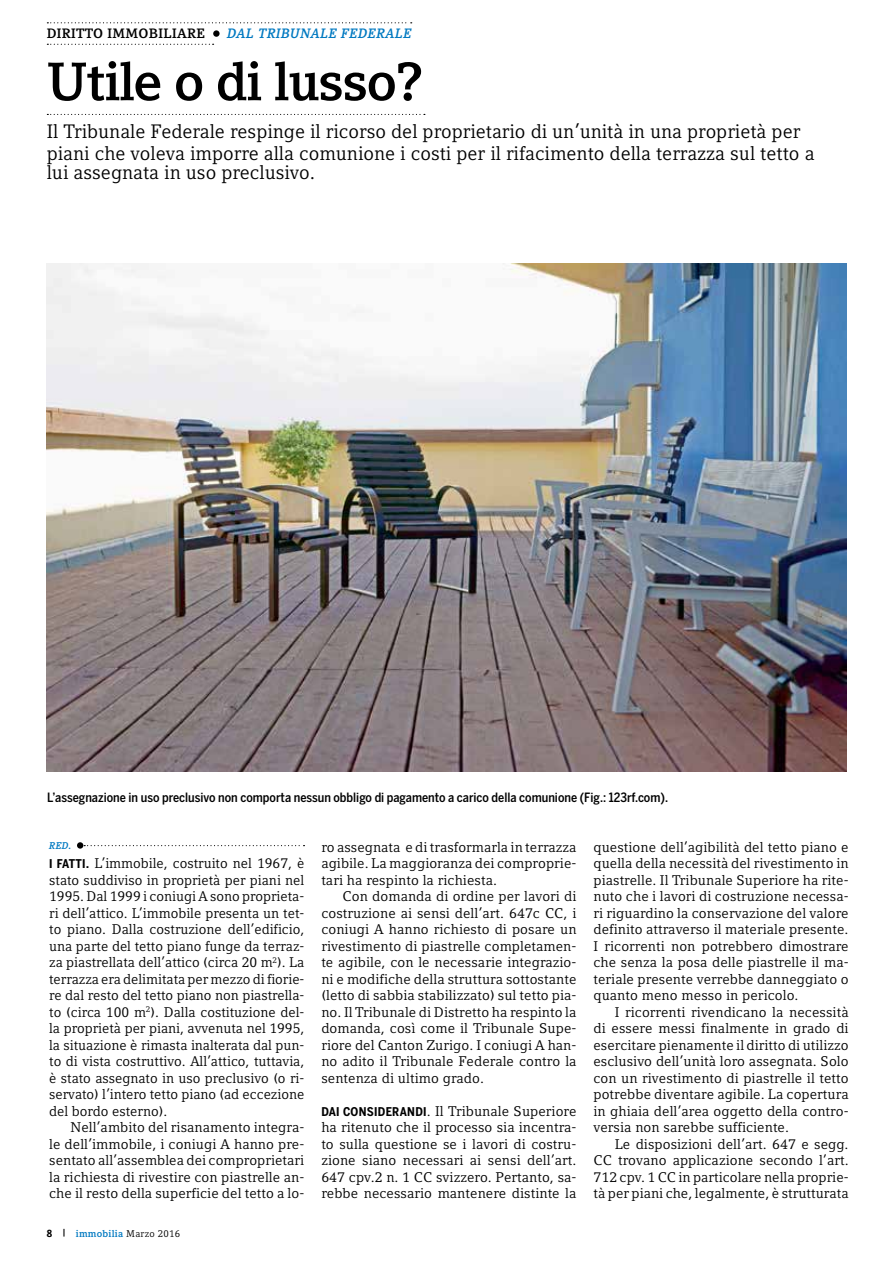
<style>
.page{position:relative;width:893px;height:1263px;background:#fff}
.page>*{position:absolute;margin:0;border:0;box-sizing:border-box;transform-origin:0 0}
.t1{font:700 53.4px "Compatil Letter LT Pro";letter-spacing:-.025em;color:#000}
.t2{font:19.35px/21.5px "Compatil Letter LT Pro";color:#000}
.t3{font:13.95px/16.5px "Compatil Letter LT Pro";letter-spacing:.005em;color:#000;text-align:justify}
.t4{font:italic 700 13.5px "Compatil Letter LT Pro";letter-spacing:.025em;color:#0079c1}
.t5{font:700 13.5px "Compatil Letter LT Pro";letter-spacing:.025em;color:#000}
.t6{font:500 12.75px "Benton Sans Cond";color:#000}
.t7{font:700 9.75px "Compatil Letter LT Pro";letter-spacing:.025em;color:#0079c1}
.t8{font:italic 700 9.75px "Compatil Letter LT Pro";color:#0079c1}
.s1{font-family:"Benton Sans Cond";font-weight:700;font-size:12px}
.s2{font-family:"Benton Sans Cond";color:#000}
.s3{color:#000}
.s4{font-weight:400;color:#000}
</style>
<div class="page">
<svg style="left:47px;top:22px;width:365px;height:1px"></svg>
<svg style="left:47px;top:44px;width:167px;height:1px"></svg>
<svg style="left:213px;top:30px;width:7px;height:7px"></svg>
<svg style="left:84px;top:845px;width:221px;height:1px"></svg>
<div style="left:77px;top:842px;width:6px;height:7px;background:#000;border-radius:50%"></div>
<svg style="left:47px;top:114px;width:378px;height:1px"></svg>
<img style="left:47px;top:264px;width:799px;height:508px">
<p class="t5" style="left:47px;top:26px;width:160px">DIRITTO IMMOBILIARE</p>
<p class="t4" style="left:227px;top:26px;width:186px">DAL TRIBUNALE FEDERA LE</p>
<h1 class="t1" style="left:47px;top:50px;width:378px">Utile o di lusso?</h1>
<h2 class="t2" style="left:47px;top:121px;width:769px">Il Tribunale Federale respinge il ricorso del proprietario di un’unità in una proprietà per piani che voleva imporre alla comunione i costi per il rifacimento della terrazza sul tetto a</h2>
<h2 class="t2" style="left:47px;top:162px;width:270px">lui assegnata in uso preclusivo.</h2>
<p class="t6" style="left:47px;top:790px;width:622px">L’assegnazione in uso preclusivo non comporta nessun obbligo di pagamento a carico della comunione (Fig.: 123rf.com).</p>
<p class="t8" style="left:49px;top:839px;width:24px">RED.</p>
<p class="t3" style="left:49px;top:855px;width:257px"><span class="s1">I FATTI.</span> L’immobile, costruito nel 1967, è stato suddiviso in proprietà per piani nel 1995. Dal 1999 i coniugi A sono proprieta&shy;ri dell’attico. L’immobile presenta un tet&shy;to piano. Dalla costruzione dell’edificio, una parte del tetto piano funge da terraz&shy;za piastrellata dell’attico (circa 20 m<sup>2</sup>). La terrazza era delimitata per mezzo di fiorie&shy;re dal resto del tetto piano non piastrella&shy;to (circa 100 m<sup>2</sup>). Dalla costituzione del&shy;la proprietà per piani, avvenuta nel 1995, la situazione è rimasta inalterata dal pun&shy;to di vista costruttivo. All’attico, tuttavia, è stato assegnato in uso preclusivo (o ri&shy;servato) l’intero tetto piano (ad eccezione del bordo esterno).</p>
<p class="t3" style="left:49px;top:1119px;width:257px;text-indent:21px">Nell’ambito del risanamento integra&shy;le dell’immobile, i coniugi A hanno pre&shy;sentato all’assemblea dei comproprietari la richiesta di rivestire con piastrelle an&shy;che il resto della superficie del tetto a lo-</p>
<p class="t7" style="left:47px;top:1227px;width:135px"><span class="s2">8</span> <span class="s3">|</span> immobilia <span class="s4">Marzo 2016</span></p>
<p class="t3" style="left:321px;top:839px;width:257px">ro assegnata e di trasformarla in terrazza agibile. La maggioranza dei comproprie&shy;tari ha respinto la richiesta.</p>
<p class="t3" style="left:321px;top:888px;width:257px;text-indent:21px">Con domanda di ordine per lavori di costruzione ai sensi dell’art. 647c CC, i coniugi A hanno richiesto di posare un rivestimento di piastrelle completamen&shy;te agibile, con le necessarie integrazio&shy;ni e modifiche della struttura sottostante (letto di sabbia stabilizzato) sul tetto pia&shy;no. Il Tribunale di Distretto ha respinto la domanda, così come il Tribunale Supe&shy;riore del Canton Zurigo. I coniugi A han&shy;no adito il Tribunale Federale contro la sentenza di ultimo grado.</p>
<p class="t3" style="left:321px;top:1103px;width:257px"><span class="s1">DAI CONSIDERANDI</span>. Il Tribunale Superiore ha ritenuto che il processo sia incentra&shy;to sulla questione se i lavori di costru&shy;zione siano necessari ai sensi dell’art.<br>647 cpv.2 n. 1 CC svizzero. Pertanto, sa&shy;rebbe necessario mantenere distinte la</p>
<p class="t3" style="left:593px;top:839px;width:257px">questione dell’agibilità del tetto piano e quella della necessità del rivestimento in piastrelle. Il Tribunale Superiore ha rite&shy;nuto che i lavori di costruzione necessa&shy;ri riguardino la conservazione del valore definito attraverso il materiale presente.<br>I ricorrenti non potrebbero dimostrare che senza la posa delle piastrelle il ma&shy;teriale presente verrebbe danneggiato o quanto meno messo in pericolo.</p>
<p class="t3" style="left:593px;top:1004px;width:257px;text-indent:21px">I ricorrenti rivendicano la necessità di essere messi finalmente in grado di esercitare pienamente il diritto di utilizzo esclusivo dell’unità loro assegnata. Solo con un rivestimento di piastrelle il tetto potrebbe diventare agibile. La copertura in ghiaia dell’area oggetto della contro&shy;versia non sarebbe sufficiente.</p>
<p class="t3" style="left:593px;top:1136px;width:257px;text-indent:21px">Le disposizioni dell’art. 647 e segg.<br>CC trovano applicazione secondo l’art.<br>712 cpv. 1 CC in particolare nella proprie&shy;tà per piani che, legalmente, è strutturata</p>
</div>
